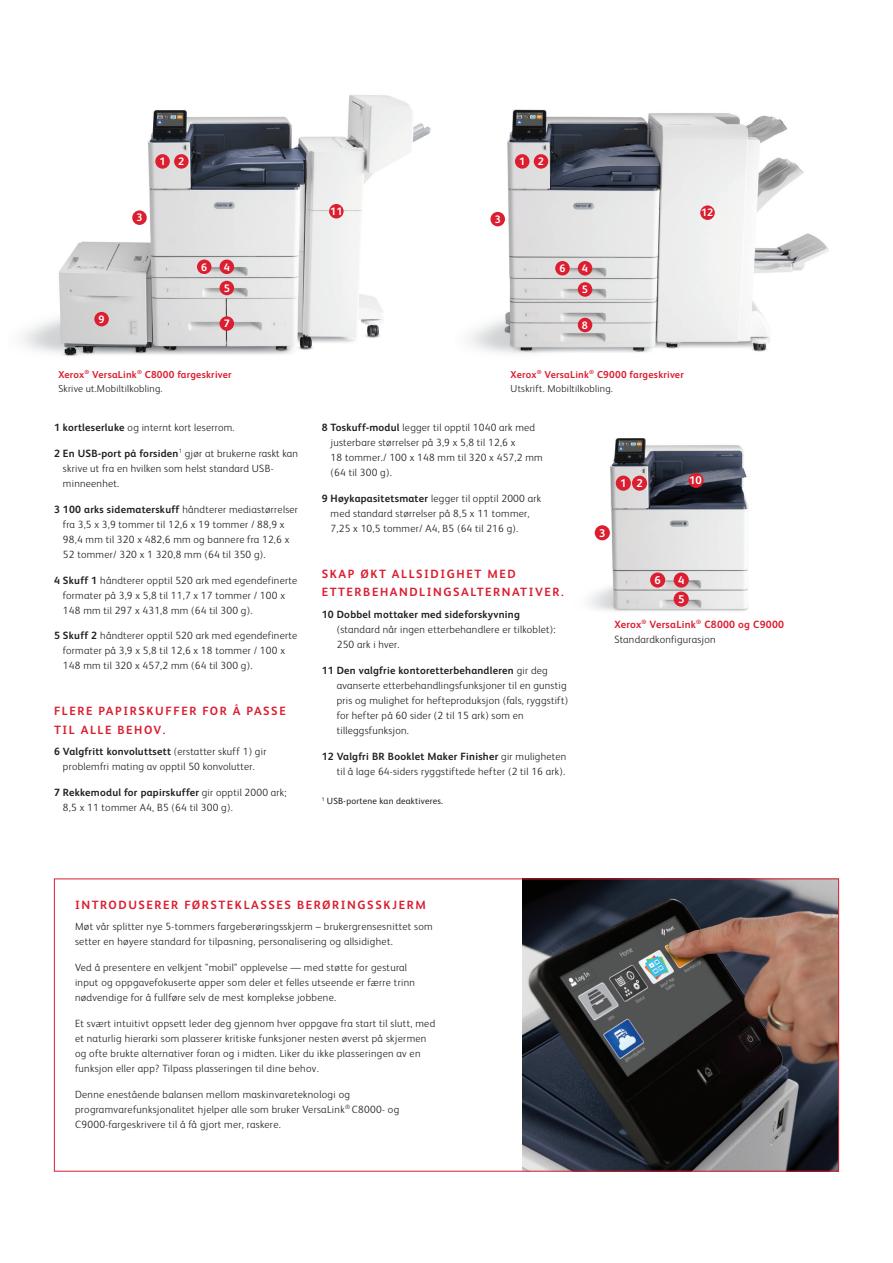
<style>
.page{position:relative;width:893px;height:1263px;background:#fff}
.page>*{position:absolute;margin:0;border:0;box-sizing:border-box;transform-origin:0 0}
.Body_Subhead_8_5_12{font:700 12px/18.8px "Xerox Sans";letter-spacing:.13em;color:#db1e30}
.in__12_4pgBR-SMALLNU{font:700 11.25px "Xerox Sans";color:#fff}
.in__12_4pgBR-SMALLNU-2{font:700 10.8px "Xerox Sans";color:#fff}
.Body_Text_7_10{font:300 10.5px/15px "Xerox Sans";letter-spacing:.025em;color:#231f20}
.Body_Text_7_10-2{font:700 10.5px "Xerox Sans";letter-spacing:.025em;color:#db1e30}
.Body_Text_7_10-3{font:700 10.05px/14.4px "Xerox Sans";letter-spacing:.025em;color:#db1e30}
.Body_Text_7_10-4{font:300 10.05px "Xerox Sans";letter-spacing:.025em;color:#231f20}
.Legal{font:9px "Xerox Sans";letter-spacing:.025em;color:#231f20}
.s1{font-weight:300;color:#231f20}
.s2{font-weight:700}
</style>
<div class="page">
<img style="left:469px;top:109px;width:360px;height:245px">
<img style="left:21px;top:95px;width:410px;height:261px">
<img style="left:522px;top:880px;width:315px;height:289px">
<img style="left:588px;top:438px;width:161px;height:173px">
<div style="left:155px;top:154px;width:15px;height:15px;background:#db1e30;border-radius:50%"></div>
<div style="left:515px;top:154px;width:14px;height:15px;background:#db1e30;border-radius:50%"></div>
<div style="left:174px;top:154px;width:15px;height:15px;background:#db1e30;border-radius:50%"></div>
<div style="left:534px;top:154px;width:14px;height:15px;background:#db1e30;border-radius:50%"></div>
<div style="left:132px;top:210px;width:15px;height:15px;background:#db1e30;border-radius:50%"></div>
<div style="left:490px;top:212px;width:15px;height:14px;background:#db1e30;border-radius:50%"></div>
<div style="left:329px;top:204px;width:15px;height:14px;background:#db1e30;border-radius:50%"></div>
<div style="left:700px;top:205px;width:15px;height:15px;background:#db1e30;border-radius:50%"></div>
<div style="left:94px;top:312px;width:15px;height:14px;background:#db1e30;border-radius:50%"></div>
<div style="left:220px;top:260px;width:14px;height:14px;background:#db1e30;border-radius:50%"></div>
<div style="left:578px;top:261px;width:14px;height:14px;background:#db1e30;border-radius:50%"></div>
<div style="left:197px;top:260px;width:14px;height:14px;background:#db1e30;border-radius:50%"></div>
<div style="left:555px;top:261px;width:15px;height:14px;background:#db1e30;border-radius:50%"></div>
<div style="left:220px;top:281px;width:14px;height:14px;background:#db1e30;border-radius:50%"></div>
<div style="left:578px;top:282px;width:14px;height:15px;background:#db1e30;border-radius:50%"></div>
<div style="left:220px;top:316px;width:14px;height:15px;background:#db1e30;border-radius:50%"></div>
<div style="left:578px;top:318px;width:14px;height:14px;background:#db1e30;border-radius:50%"></div>
<div style="left:616px;top:476px;width:15px;height:15px;background:#db1e30;border-radius:50%"></div>
<div style="left:632px;top:476px;width:15px;height:15px;background:#db1e30;border-radius:50%"></div>
<div style="left:595px;top:525px;width:15px;height:15px;background:#db1e30;border-radius:50%"></div>
<div style="left:688px;top:473px;width:16px;height:15px;background:#db1e30;border-radius:50%"></div>
<div style="left:674px;top:572px;width:15px;height:16px;background:#db1e30;border-radius:50%"></div>
<div style="left:650px;top:572px;width:15px;height:16px;background:#db1e30;border-radius:50%"></div>
<div style="left:674px;top:591px;width:15px;height:16px;background:#db1e30;border-radius:50%"></div>
<p class="in__12_4pgBR-SMALLNU-2" style="left:159px;top:154px;width:8px">1</p>
<p class="in__12_4pgBR-SMALLNU-2" style="left:178px;top:154px;width:8px">2</p>
<p class="in__12_4pgBR-SMALLNU-2" style="left:519px;top:154px;width:8px">1</p>
<p class="in__12_4pgBR-SMALLNU-2" style="left:538px;top:154px;width:8px">2</p>
<p class="in__12_4pgBR-SMALLNU-2" style="left:99px;top:312px;width:8px">9</p>
<p class="in__12_4pgBR-SMALLNU-2" style="left:330px;top:204px;width:14px">11</p>
<p class="in__12_4pgBR-SMALLNU-2" style="left:701px;top:205px;width:14px">12</p>
<p class="in__12_4pgBR-SMALLNU-2" style="left:136px;top:210px;width:8px">3</p>
<p class="in__12_4pgBR-SMALLNU-2" style="left:495px;top:212px;width:8px">3</p>
<p class="in__12_4pgBR-SMALLNU-2" style="left:201px;top:259px;width:8px">6</p>
<p class="in__12_4pgBR-SMALLNU-2" style="left:224px;top:259px;width:8px">4</p>
<p class="in__12_4pgBR-SMALLNU-2" style="left:559px;top:261px;width:8px">6</p>
<p class="in__12_4pgBR-SMALLNU-2" style="left:582px;top:261px;width:8px">4</p>
<p class="in__12_4pgBR-SMALLNU-2" style="left:224px;top:281px;width:8px">5</p>
<p class="in__12_4pgBR-SMALLNU-2" style="left:582px;top:282px;width:8px">5</p>
<p class="in__12_4pgBR-SMALLNU-2" style="left:224px;top:316px;width:8px">7</p>
<p class="in__12_4pgBR-SMALLNU-2" style="left:582px;top:318px;width:8px">8</p>
<p class="Body_Text_7_10-3" style="left:58px;top:366px;width:175px">Xerox<sup>®</sup> VersaLink<sup>®</sup> C8000 fargeskriver<br><span class="s1">Skrive ut.Mobiltilkobling.</span></p>
<p class="Body_Text_7_10-3" style="left:511px;top:366px;width:175px">Xerox<sup>®</sup> VersaLink<sup>®</sup> C9000 fargeskriver</p>
<p class="Body_Text_7_10-4" style="left:511px;top:382px;width:104px">Utskrift. Mobiltilkobling.</p>
<p class="Body_Text_7_10" style="left:54px;top:419px;width:182px"><span class="s2">1 kortleserluke</span> og internt kort leserrom.</p>
<p class="Body_Text_7_10" style="left:63px;top:445px;width:237px;text-indent:-9px"><span class="s2">2 En USB-port på forsiden</span><sup>1</sup> gjør at brukerne raskt kan skrive ut fra en hvilken som helst standard USB&shy;minneenhet.</p>
<p class="Body_Text_7_10" style="left:63px;top:501px;width:237px;text-indent:-9px"><span class="s2">3 100 arks sidematerskuff</span> håndterer mediastørrelser fra 3,5 x 3,9 tommer til 12,6 x 19 tommer / 88,9 x 98,4 mm til 320 x 482,6 mm og bannere fra 12,6 x 52 tommer/ 320 x 1 320,8 mm (64 til 350 g).</p>
<p class="Body_Text_7_10" style="left:63px;top:572px;width:236px;text-indent:-9px"><span class="s2">4 Skuff 1</span> håndterer opptil 520 ark med egendefinerte formater på 3,9 x 5,8 til 11,7 x 17 tommer / 100 x<br>148 mm til 297 x 431,8 mm (64 til 300 g).</p>
<p class="Body_Text_7_10" style="left:63px;top:628px;width:236px;text-indent:-9px"><span class="s2">5 Skuff 2</span> håndterer opptil 520 ark med egendefinerte formater på 3,9 x 5,8 til 12,6 x 18 tommer / 100 x<br>148 mm til 320 x 457,2 mm (64 til 300 g).</p>
<p class="Body_Subhead_8_5_12" style="left:54px;top:701px;width:233px">FLERE PAPIRSKUFFER FOR Å PASSE<br>TIL ALLE BEHOV.</p>
<p class="Body_Text_7_10" style="left:54px;top:744px;width:214px;text-align:center"><span class="s2">6 Valgfritt konvoluttsett</span> (erstatter skuff 1) gir problemfri mating av opptil 50 konvolutter.</p>
<p class="Body_Text_7_10" style="left:63px;top:784px;width:225px;text-indent:-9px"><span class="s2">7 Rekkemodul for papirskuffer</span> gir opptil 2000 ark;<br>8,5 x 11 tommer A4, B5 (64 til 300 g).</p>
<p class="Body_Text_7_10" style="left:331px;top:419px;width:214px;text-indent:-9px"><span class="s2">8 Toskuff-modul</span> legger til opptil 1040 ark med justerbare størrelser på 3,9 x 5,8 til 12,6 x<br>18 tommer./ 100 x 148 mm til 320 x 457,2 mm (64 til 300 g).</p>
<p class="Body_Text_7_10" style="left:331px;top:490px;width:212px;text-indent:-9px"><span class="s2">9 Høykapasitetsmater</span> legger til opptil 2000 ark med standard størrelser på 8,5 x 11 tommer,<br>7,25 x 10,5 tommer/ A4, B5 (64 til 216 g).</p>
<p class="Body_Subhead_8_5_12" style="left:322px;top:564px;width:244px">SKAP ØKT ALLSIDIGHET MED<br>ETTERBEHANDLINGSALTERNATIVER.</p>
<p class="Body_Text_7_10" style="left:337px;top:606px;width:220px;text-indent:-15px"><span class="s2">10 Dobbel mottaker med sideforskyvning </span>(standard når ingen etterbehandlere er tilkoblet):<br>250 ark i hver.</p>
<p class="Body_Text_7_10" style="left:337px;top:662px;width:233px;text-indent:-15px"><span class="s2">11 Den valgfrie kontoretterbehandleren</span> gir deg avanserte etterbehandlingsfunksjoner til en gunstig pris og mulighet for hefteproduksjon (fals, ryggstift) for hefter på 60 sider (2 til 15 ark) som en tilleggsfunksjon.</p>
<p class="Body_Text_7_10" style="left:322px;top:748px;width:246px;text-align:right"><span class="s2">12 Valgfri BR Booklet Maker Finisher</span> gir muligheten til å lage 64-siders ryggstiftede hefter (2 til 16 ark).</p>
<p class="Legal" style="left:322px;top:795px;width:123px"><sup>1</sup> USB-portene kan deaktiveres.</p>
<p class="in__12_4pgBR-SMALLNU" style="left:620px;top:475px;width:8px">1</p>
<p class="in__12_4pgBR-SMALLNU" style="left:636px;top:475px;width:8px">2</p>
<p class="in__12_4pgBR-SMALLNU" style="left:689px;top:473px;width:14px">10</p>
<p class="in__12_4pgBR-SMALLNU" style="left:599px;top:525px;width:8px">3</p>
<p class="in__12_4pgBR-SMALLNU" style="left:654px;top:572px;width:8px">6</p>
<p class="in__12_4pgBR-SMALLNU" style="left:678px;top:572px;width:8px">4</p>
<p class="in__12_4pgBR-SMALLNU" style="left:678px;top:591px;width:8px">5</p>
<p class="Body_Text_7_10-2" style="left:614px;top:617px;width:171px">Xerox<sup>®</sup> VersaLink<sup>®</sup> C8000 og C9000</p>
<p class="Body_Text_7_10" style="left:614px;top:631px;width:103px">Standardkonfigurasjon</p>
<p class="Body_Subhead_8_5_12" style="left:75px;top:895px;width:352px">INTRODUSERER FØRSTEKLASSES BERØRINGSSKJERM</p>
<p class="Body_Text_7_10" style="left:75px;top:919px;width:359px">Møt vår splitter nye 5-tommers fargeberøringsskjerm – brukergrensesnittet som setter en høyere standard for tilpasning, personalisering og allsidighet.</p>
<p class="Body_Text_7_10" style="left:75px;top:959px;width:341px">Ved å presentere en velkjent "mobil" opplevelse — med støtte for gestural input og oppgavefokuserte apper som deler et felles utseende er færre trinn nødvendige for å fullføre selv de mest komplekse jobbene.</p>
<p class="Body_Text_7_10" style="left:75px;top:1015px;width:362px">Et svært intuitivt oppsett leder deg gjennom hver oppgave fra start til slutt, med et naturlig hierarki som plasserer kritiske funksjoner nesten øverst på skjermen og ofte brukte alternativer foran og i midten. Liker du ikke plasseringen av en funksjon eller app? Tilpass plasseringen til dine behov.</p>
<p class="Body_Text_7_10" style="left:75px;top:1086px;width:326px">Denne enestående balansen mellom maskinvareteknologi og programvarefunksjonalitet hjelper alle som bruker VersaLink<sup>®</sup> C8000- og<br>C9000-fargeskrivere til å få gjort mer, raskere.</p>
</div>
